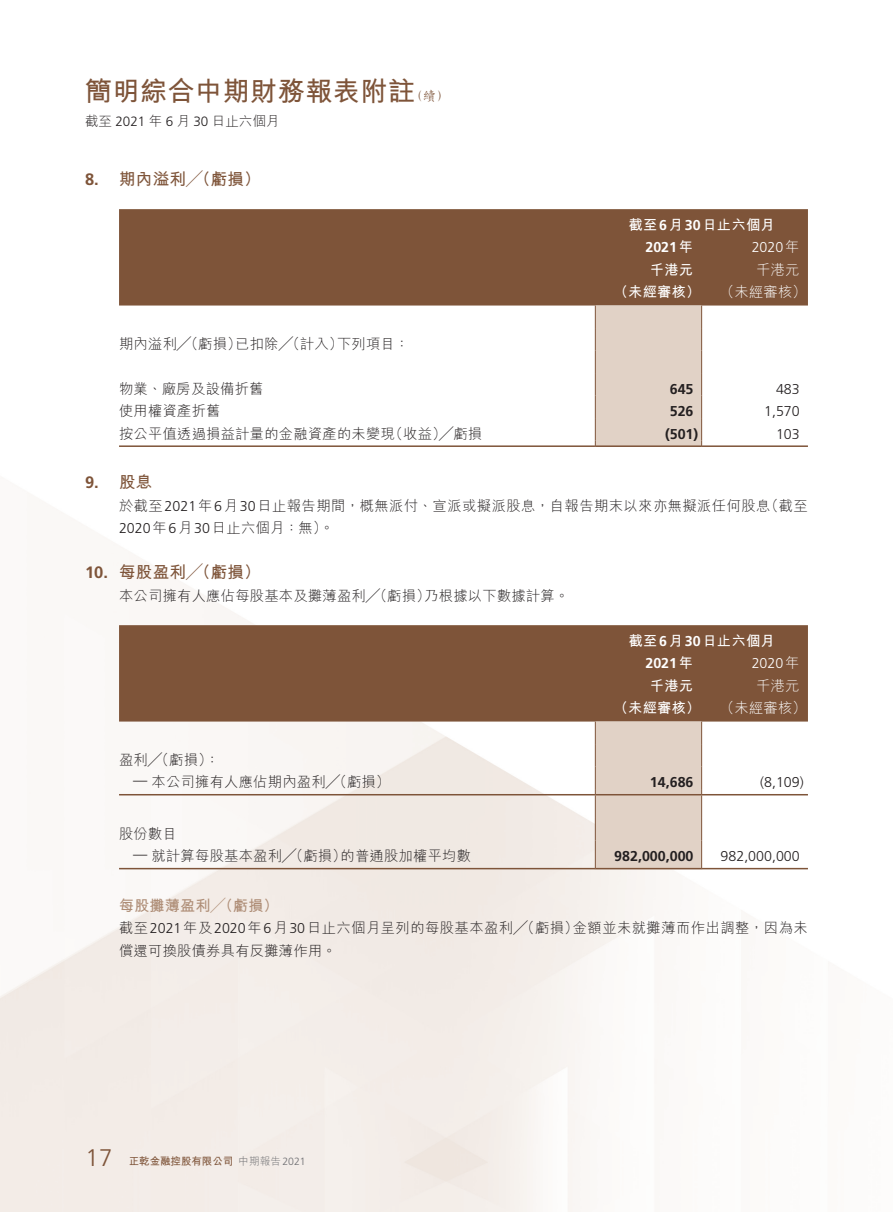
<style>
.page{position:relative;width:893px;height:1212px;background:#fff}
.page>*{position:absolute;margin:0;border:0;box-sizing:border-box;transform-origin:0 0}
.t1{font:700 27px "M Hei HK";letter-spacing:.02em;color:#7e5439}
.t2{font:300 24px "Frutiger LT Std";color:#7e5439}
._01_H1{font:700 16.5px "M Hei HK";letter-spacing:.02em;color:#7e5439}
._01_H1-2{font:700 16.5px "Frutiger LT Std";color:#7e5439}
._02_H2{font:700 15px "M Hei HK";letter-spacing:.02em;color:#ae8d76}
._00_txt{font:300 14.25px/22.5px "M Hei HK";letter-spacing:.035em;color:#231f20}
._50_Table_txt{font:300 14.25px "M Hei HK";letter-spacing:.02em;color:#231f20}
._50_Table_txt-2{font:700 14.25px "M Hei HK";letter-spacing:.02em;color:#fff}
._50_Table_txt-3{font:300 14.25px "Frutiger LT Std";color:#231f20}
._50_Table_txt-4{font:700 14.25px "Frutiger LT Std";color:#231f20}
._50_Table_txt-5{font:300 14.25px "M Hei HK";letter-spacing:.02em;color:#fff}
._50_Table_txt-6{font:300 14.25px "Frutiger LT Std";color:#fff}
._50_Table_txt-7{font:700 14.25px "Frutiger LT Std";color:#fff}
.t3{font:300 13.5px "M Hei HK";color:#231f20}
.t4{font:500 13.5px "M Kai HK";color:#7e5439}
.t5{font:700 10.5px "M Hei HK";letter-spacing:-.005em;color:#7e5439}
.t6{font:300 10.5px "M Hei HK";color:#6c6d70}
.s1{font-family:"Frutiger LT Std"}
.s2{font-family:"M Hei HK"}
</style>
<div class="page">
<div style="left:119px;top:209px;width:689px;height:96px;background:#7e5439"></div>
<div style="left:595px;top:305px;width:107px;height:142px;background:#e1d2c6"></div>
<hr style="left:119px;top:445px;width:476px;height:2px;background:#7e5439">
<hr style="left:596px;top:445px;width:105px;height:2px;background:#7e5439">
<hr style="left:702px;top:445px;width:106px;height:2px;background:#7e5439">
<div style="left:119px;top:625px;width:689px;height:96px;background:#7e5439"></div>
<div style="left:595px;top:721px;width:107px;height:148px;background:#e1d2c6"></div>
<hr style="left:119px;top:794px;width:476px;height:1px;background:#7e5439">
<hr style="left:596px;top:794px;width:105px;height:1px;background:#7e5439">
<hr style="left:702px;top:794px;width:106px;height:1px;background:#7e5439">
<hr style="left:119px;top:868px;width:476px;height:1px;background:#7e5439">
<hr style="left:596px;top:868px;width:105px;height:1px;background:#7e5439">
<hr style="left:702px;top:868px;width:106px;height:1px;background:#7e5439">
<h1 class="t1" style="left:85px;top:71px;width:331px">簡明綜合中期財務報表附註</h1>
<p class="t4" style="left:409px;top:86px;width:42px">（續(</p>
<p class="t3" style="left:85px;top:114px;width:196px">截至 <span class="s1">2021</span> 年 <span class="s1">6</span> 月 <span class="s1">30</span> 日止六個月</p>
<p class="_01_H1-2" style="left:85px;top:169px;width:15px">8.</p>
<p class="_01_H1" style="left:119px;top:167px;width:143px">期內溢利╱（虧損(</p>
<p class="_50_Table_txt-2" style="left:628px;top:214px;width:148px">截至<span class="s1">6</span>月<span class="s1">30</span>日止六個月</p>
<p class="_50_Table_txt-6" style="left:752px;top:239px;width:49px">2020 <span class="s2">年</span></p>
<p class="_50_Table_txt-7" style="left:645px;top:239px;width:49px">2021<span class="s2">年</span></p>
<p class="_50_Table_txt-2" style="left:650px;top:259px;width:45px">千港元</p>
<p class="_50_Table_txt-2" style="left:614px;top:282px;width:88px">（未經審核）</p>
<p class="_50_Table_txt-5" style="left:756px;top:262px;width:45px">千港元</p>
<p class="_50_Table_txt-5" style="left:720px;top:285px;width:88px">（未經審核(</p>
<p class="_01_H1-2" style="left:85px;top:473px;width:15px">9.</p>
<p class="_01_H1-2" style="left:85px;top:563px;width:24px">10.</p>
<p class="_50_Table_txt" style="left:119px;top:336px;width:124px">期內溢利╱（虧損）</p>
<p class="_50_Table_txt" style="left:235px;top:336px;width:109px">已扣除╱（計入）</p>
<p class="_50_Table_txt" style="left:337px;top:336px;width:74px">下列項目：</p>
<p class="_50_Table_txt" style="left:119px;top:381px;width:146px">物業、廠房及設備折舊</p>
<p class="_50_Table_txt" style="left:119px;top:404px;width:103px">使用權資產折舊</p>
<p class="_50_Table_txt" style="left:389px;top:426px;width:95px">（收益）╱虧損</p>
<p class="_50_Table_txt" style="left:119px;top:426px;width:277px">按公平值透過損益計量的金融資產的未變現</p>
<p class="_01_H1" style="left:119px;top:470px;width:35px">股息</p>
<p class="_50_Table_txt-4" style="left:670px;top:380px;width:25px">645</p>
<p class="_50_Table_txt-3" style="left:776px;top:381px;width:25px">483</p>
<p class="_50_Table_txt-4" style="left:670px;top:403px;width:25px">526</p>
<p class="_50_Table_txt-3" style="left:764px;top:403px;width:37px">1,570</p>
<p class="_50_Table_txt-4" style="left:665px;top:425px;width:35px">)501(</p>
<p class="_50_Table_txt-3" style="left:776px;top:426px;width:25px">103</p>
<p class="_00_txt" style="left:119px;top:494px;width:653px">於截至<span class="s1">2021</span>年<span class="s1">6</span>月<span class="s1">30</span>日止報告期間，概無派付、宣派或擬派股息，自報告期末以來亦無擬派任何股息<br><span class="s1">2020</span>年<span class="s1">6</span>月<span class="s1">30</span>日止六個月：無。(</p>
<p class="_01_H1" style="left:119px;top:560px;width:143px">每股盈利╱（虧損(</p>
<p class="_00_txt" style="left:764px;top:494px;width:45px">（截至</p>
<p class="_00_txt" style="left:119px;top:584px;width:313px">本公司擁有人應佔每股基本及攤薄盈利╱（虧損）</p>
<p class="_00_txt" style="left:424px;top:584px;width:146px">乃根據以下數據計算。</p>
<p class="_50_Table_txt-2" style="left:628px;top:630px;width:148px">截至<span class="s1">6</span>月<span class="s1">30</span>日止六個月</p>
<p class="_50_Table_txt-6" style="left:752px;top:655px;width:49px">2020 <span class="s2">年</span></p>
<p class="_50_Table_txt-7" style="left:645px;top:655px;width:49px">2021<span class="s2">年</span></p>
<p class="_50_Table_txt-2" style="left:650px;top:675px;width:45px">千港元</p>
<p class="_50_Table_txt-2" style="left:614px;top:698px;width:88px">（未經審核）</p>
<p class="_50_Table_txt-5" style="left:756px;top:678px;width:45px">千港元</p>
<p class="_50_Table_txt-5" style="left:720px;top:701px;width:88px">（未經審核(</p>
<p class="_50_Table_txt" style="left:119px;top:752px;width:102px">盈利╱（虧損：(</p>
<p class="_50_Table_txt" style="left:152px;top:775px;width:240px">本公司擁有人應佔期內盈利╱（虧損(</p>
<p class="_50_Table_txt-3" style="left:133px;top:772px;width:16px">—</p>
<p class="_50_Table_txt-4" style="left:650px;top:774px;width:45px">14,686</p>
<p class="_50_Table_txt-3" style="left:760px;top:774px;width:45px">)8,109(</p>
<p class="_50_Table_txt" style="left:119px;top:826px;width:59px">股份數目</p>
<p class="_50_Table_txt" style="left:152px;top:849px;width:196px">就計算每股基本盈利╱（虧損）</p>
<p class="_50_Table_txt" style="left:340px;top:849px;width:132px">的普通股加權平均數</p>
<p class="_50_Table_txt-3" style="left:133px;top:846px;width:16px">—</p>
<p class="_02_H2" style="left:119px;top:894px;width:161px">每股攤薄盈利╱（虧損(</p>
<p class="_50_Table_txt-4" style="left:614px;top:848px;width:81px">982,000,000</p>
<p class="_50_Table_txt-3" style="left:721px;top:848px;width:81px">982,000,000</p>
<p class="_00_txt" style="left:119px;top:916px;width:461px">截至<span class="s1">2021</span>年及<span class="s1">2020</span>年<span class="s1">6</span>月<span class="s1">30</span>日止六個月呈列的每股基本盈利╱（虧損）償還可換股債券具有反攤薄作用。</p>
<p class="_00_txt" style="left:573px;top:916px;width:236px">金額並未就攤薄而作出調整，因為未</p>
<h2 class="t2" style="left:86px;top:1144px;width:28px">17</h2>
<p class="t5" style="left:129px;top:1154px;width:106px">正乾金融控股有限公司</p>
<p class="t6" style="left:238px;top:1156px;width:69px">中期報告<span class="s1">2021</span></p>
</div>
